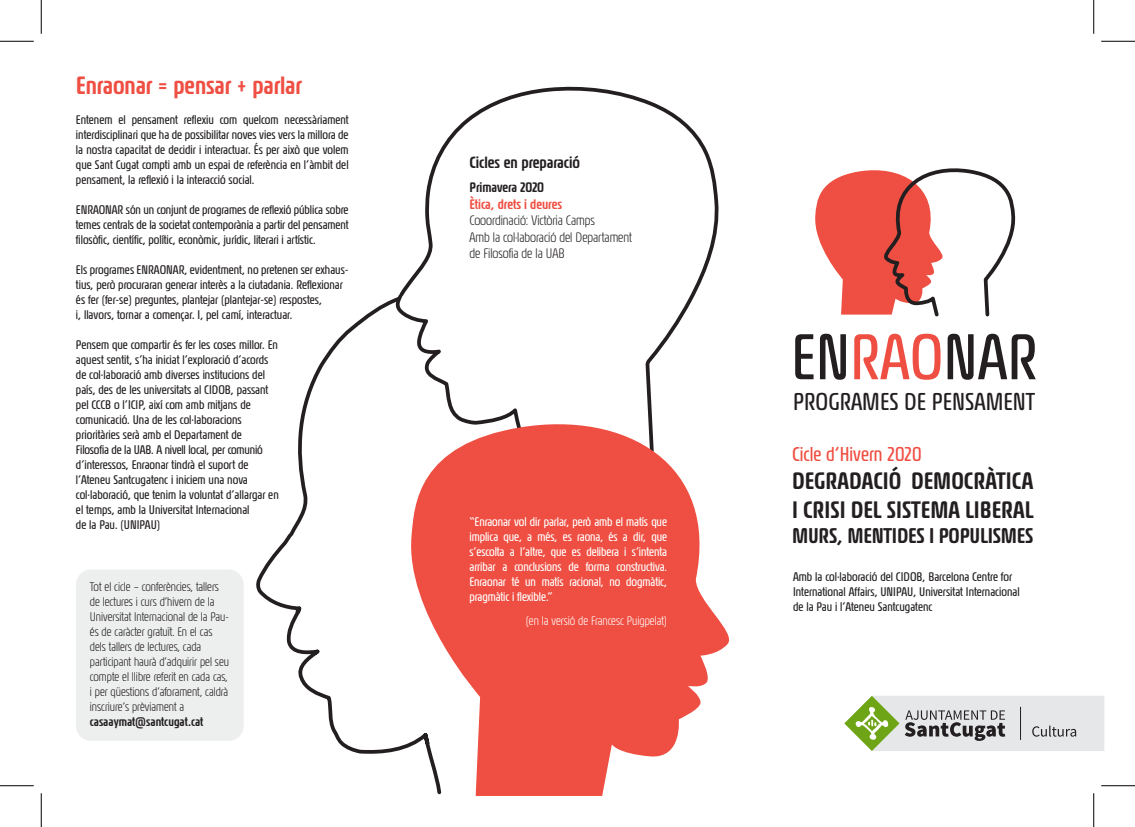
<style>
.page{position:relative;width:1135px;height:827px;background:#fff}
.page>*{position:absolute;margin:0;border:0;box-sizing:border-box;transform-origin:0 0}
.t1{font:64.25px "Magistral Extra Cond";color:#231f20}
.t2{font:500 25px "Magistral Extra Cond";letter-spacing:-.005em;color:#ef4f42}
.t3{font:24.38px "Magistral Extra Cond";color:#231f20}
.t4{font:500 23.75px/28.5px "Magistral Extra Cond";color:#231f20}
.t5{font:500 21.25px "Magistral Extra Cond";letter-spacing:-.01em;color:#231f20}
.t6{font:20px "Magistral Extra Cond";color:#ef4f42}
.t7{font:500 16.25px "Magistral Extra Cond";letter-spacing:-.005em;color:#231f20}
.t8{font:300 13.75px/16.5px "Magistral Extra Cond";letter-spacing:-.005em;color:#231f20}
.t9{font:500 13.75px "Magistral Extra Cond";letter-spacing:-.005em;color:#ef4f42}
.t10{font:500 13.75px "Magistral Extra Cond";letter-spacing:-.005em;color:#231f20}
.t11{font:12.5px/15px "Magistral Extra Cond";color:#231f20}
.t12{font:300 12.5px/15px "Magistral Extra Cond";color:#231f20}
.t13{font:12.5px/15px "Magistral Extra Cond";letter-spacing:-.005em;color:#fff;text-align:justify}
.t14{font:300 12.5px "Magistral Extra Cond";color:#fff}
.t15{font:500 12.5px "Magistral Extra Cond";color:#231f20}
.s1{color:#ef4f42}
</style>
<div class="page">
<svg style="left:256px;top:298px;width:149px;height:456px"></svg>
<svg style="left:396px;top:86px;width:323px;height:368px"></svg>
<svg style="left:405px;top:410px;width:325px;height:386px;fill:#ef4f42"></svg>
<svg style="left:815px;top:168px;width:201px;height:149px"></svg>
<svg style="left:844px;top:695px;width:260px;height:56px;background:#cdd2c7"></svg>
<div style="left:76px;top:569px;width:168px;height:172px;background:#edeeee;border-radius:15px"></div>
<hr style="left:0;top:41px;width:34px;height:1px;background:#000">
<hr style="left:1101px;top:41px;width:34px;height:1px;background:#000">
<hr style="left:0;top:785px;width:34px;height:1px;background:#000">
<hr style="left:1101px;top:785px;width:34px;height:1px;background:#000">
<hr style="left:41px;top:0;width:1px;height:34px;background:#000">
<hr style="left:41px;top:793px;width:1px;height:34px;background:#000">
<hr style="left:1093px;top:0;width:1px;height:34px;background:#000">
<hr style="left:1093px;top:793px;width:1px;height:34px;background:#000">
<h2 class="t2" style="left:76px;top:70px;width:228px">Enraonar = pensar + parlar</h2>
<p class="t11" style="left:76px;top:112px;width:274px;text-align:justify">Entenem el pensament reflexiu com quelcom necessàriament interdisciplinari que ha de possibilitar noves vies vers la millora de la nostra capacitat de decidir i interactuar. És per això que volem que Sant Cugat compti amb un espai de referència en l’àmbit del pensament, la reflexió i la interacció social.</p>
<p class="t11" style="left:76px;top:202px;width:274px;text-align:justify">ENRAONAR són un conjunt de programes de reflexió pública sobre temes centrals de la societat contemporània a partir del pensament filosòfic, científic, polític, econòmic, jurídic, literari i artístic.</p>
<p class="t11" style="left:76px;top:262px;width:274px">Els programes ENRAONAR, evidentment, no pretenen ser exhaus&shy;tius, però procuraran generar interès a la ciutadania. Reflexionar és fer (fer-se) preguntes, plantejar (plantejar-se) respostes,<br>i, llavors, tornar a començar. I, pel camí, interactuar.</p>
<p class="t11" style="left:76px;top:337px;width:204px">Pensem que compartir és fer les coses millor. En aquest sentit, s’ha iniciat l’exploració d’acords de col·laboració amb diverses institucions del país, des de les universitats al CIDOB, passant pel CCCB o l’ICIP, així com amb mitjans de comunicació. Una de les col·laboracions prioritàries serà amb el Departament de<br>Filosofia de la UAB. A nivell local, per comunió d’interessos, Enraonar tindrà el suport de l’Ateneu Santcugatenc i iniciem una nova col·laboració, que tenim la voluntat d’allargar en el temps, amb la Universitat Internacional<br>de la Pau. (UNIPAU)</p>
<p class="t12" style="left:90px;top:578px;width:141px">Tot el cicle – conferències, tallers de lectures i curs d’hivern de la Universitat Internacional de la Pau&shy;és de caràcter gratuït. En el cas dels tallers de lectures, cada participant haurà d’adquirir pel seu compte el llibre referit en cada cas, i per qüestions d’aforament, caldrà inscriure’s prèviament a</p>
<p class="t15" style="left:90px;top:713px;width:115px">casaaymat@santcugat.cat</p>
<h3 class="t7" style="left:469px;top:153px;width:112px">Cicles en preparació</h3>
<p class="t10" style="left:469px;top:179px;width:76px">Primavera 2020</p>
<p class="t9" style="left:469px;top:195px;width:94px">Ètica, drets i deures</p>
<p class="t8" style="left:469px;top:212px;width:164px">Cooordinació: Victòria Camps<br>Amb la col·laboració del Departament de Filosofia de la UAB</p>
<p class="t13" style="left:469px;top:514px;width:199px">“Enraonar vol dir parlar, però amb el matís que implica que, a més, es raona, és a dir, que s’escolta a l’altre, que es delibera i s’intenta arribar a conclusions de forma constructiva.<br>Enraonar té un matís racional, no dogmàtic, pragmàtic i flexible.”</p>
<p class="t14" style="left:526px;top:613px;width:143px">(en la versió de Francesc Puigpelat)</p>
<h1 class="t1" style="left:791px;top:317px;width:248px">EN<span class="s1">RAO</span>NAR</h1>
<h3 class="t3" style="left:793px;top:387px;width:243px">PROGRAMES DE PENSAMENT</h3>
<h3 class="t6" style="left:792px;top:441px;width:131px">Cicle d’Hivern 2020</h3>
<h3 class="t4" style="left:792px;top:467px;width:243px">DEGRADACIÓ DEMOCRÀTICA<br>I CRISI DEL SISTEMA LIBERAL</h3>
<h3 class="t5" style="left:792px;top:523px;width:243px">MURS, MENTIDES I POPULISMES</h3>
<p class="t11" style="left:793px;top:569px;width:228px">Amb la col·laboració del CIDOB, Barcelona Centre for<br>International Affairs, UNIPAU, Universitat Internacional de la Pau i l’Ateneu Santcugatenc</p>
</div>
